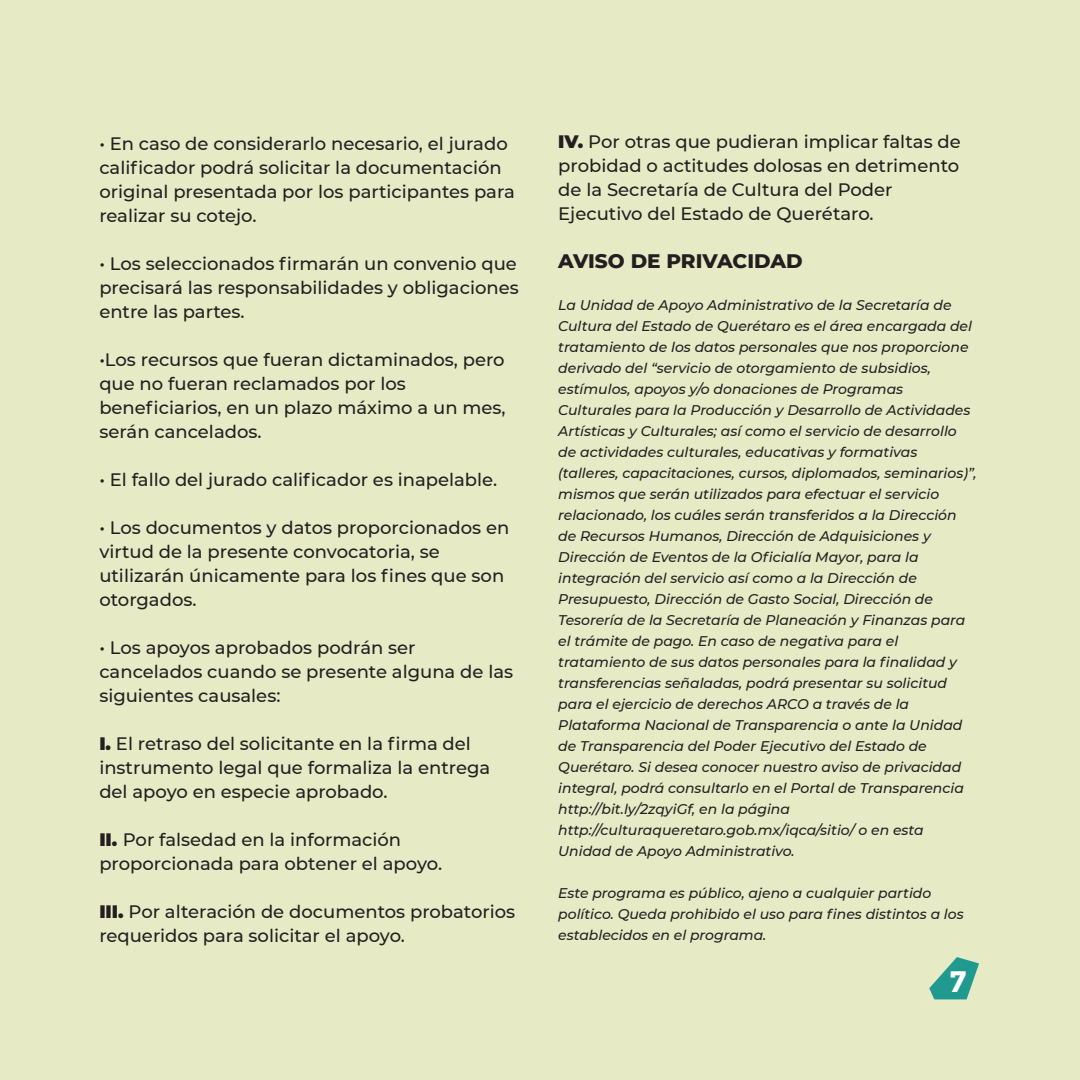
<style>
.page{position:relative;width:1080px;height:1080px;background:#e6ebc6}
.page>*{position:absolute;margin:0;border:0;box-sizing:border-box;transform-origin:0 0}
.t1{font:29px "Museo Slab 900";color:#fff}
.t2{font:800 20px "Montserrat";color:#231f20}
.t3{font:500 18px/24px "Montserrat";color:#231f20}
.t4{font:italic 500 14px/21px "Montserrat";color:#231f20}
.s1{font-weight:900}
</style>
<div class="page">
<svg style="left:929px;top:957px;width:50px;height:42px"></svg>
<p class="t3" style="left:99px;top:131px;width:417px">• En caso de considerarlo necesario, el jurado calificador podrá solicitar la documentación original presentada por los participantes para realizar su cotejo.</p>
<p class="t3" style="left:99px;top:251px;width:421px;text-align:justify">• Los seleccionados firmarán un convenio que precisará las responsabilidades y obligaciones entre las partes.</p>
<p class="t3" style="left:99px;top:347px;width:408px">•Los recursos que fueran dictaminados, pero que no fueran reclamados por los beneficiarios, en un plazo máximo a un mes, serán cancelados.</p>
<p class="t3" style="left:99px;top:467px;width:400px">• El fallo del jurado calificador es inapelable.</p>
<p class="t3" style="left:99px;top:515px;width:412px">• Los documentos y datos proporcionados en virtud de la presente convocatoria, se utilizarán únicamente para los fines que son otorgados.</p>
<p class="t3" style="left:99px;top:635px;width:415px">• Los apoyos aprobados podrán ser cancelados cuando se presente alguna de las siguientes causales:</p>
<p class="t3" style="left:99px;top:731px;width:392px"><span class="s1">I.</span> El retraso del solicitante en la firma del instrumento legal que formaliza la entrega del apoyo en especie aprobado.</p>
<p class="t3" style="left:99px;top:827px;width:344px"><span class="s1">II.</span> Por falsedad en la información proporcionada para obtener el apoyo.</p>
<p class="t3" style="left:99px;top:899px;width:417px"><span class="s1">III.</span> Por alteración de documentos probatorios requeridos para solicitar el apoyo.</p>
<p class="t3" style="left:558px;top:129px;width:404px"><span class="s1">IV.</span> Por otras que pudieran implicar faltas de probidad o actitudes dolosas en detrimento de la Secretaría de Cultura del Poder Ejecutivo del Estado de Querétaro.</p>
<h2 class="t2" style="left:558px;top:247px;width:246px">AVISO DE PRIVACIDAD</h2>
<p class="t4" style="left:558px;top:294px;width:420px">La Unidad de Apoyo Administrativo de la Secretaría de Cultura del Estado de Querétaro es el área encargada del tratamiento de los datos personales que nos proporcione derivado del “servicio de otorgamiento de subsidios, estímulos, apoyos y/o donaciones de Programas Culturales para la Producción y Desarrollo de Actividades Artísticas y Culturales; así como el servicio de desarrollo de actividades culturales, educativas y formativas (talleres, capacitaciones, cursos, diplomados, seminarios)”, mismos que serán utilizados para efectuar el servicio relacionado, los cuáles serán transferidos a la Dirección de Recursos Humanos, Dirección de Adquisiciones y Dirección de Eventos de la Oficialía Mayor, para la integración del servicio así como a la Dirección de Presupuesto, Dirección de Gasto Social, Dirección de Tesorería de la Secretaría de Planeación y Finanzas para el trámite de pago. En caso de negativa para el tratamiento de sus datos personales para la finalidad y transferencias señaladas, podrá presentar su solicitud para el ejercicio de derechos ARCO a través de la Plataforma Nacional de Transparencia o ante la Unidad de Transparencia del Poder Ejecutivo del Estado de Querétaro. Si desea conocer nuestro aviso de privacidad integral, podrá consultarlo en el Portal de Transparencia http://bit.ly/2zqyiGf, en la página http://culturaqueretaro.gob.mx/iqca/sitio/ o en esta Unidad de Apoyo Administrativo.</p>
<p class="t4" style="left:558px;top:882px;width:407px">Este programa es público, ajeno a cualquier partido político. Queda prohibido el uso para fines distintos a los establecidos en el programa.</p>
<h1 class="t1" style="left:950px;top:965px;width:18px">7</h1>
</div>
